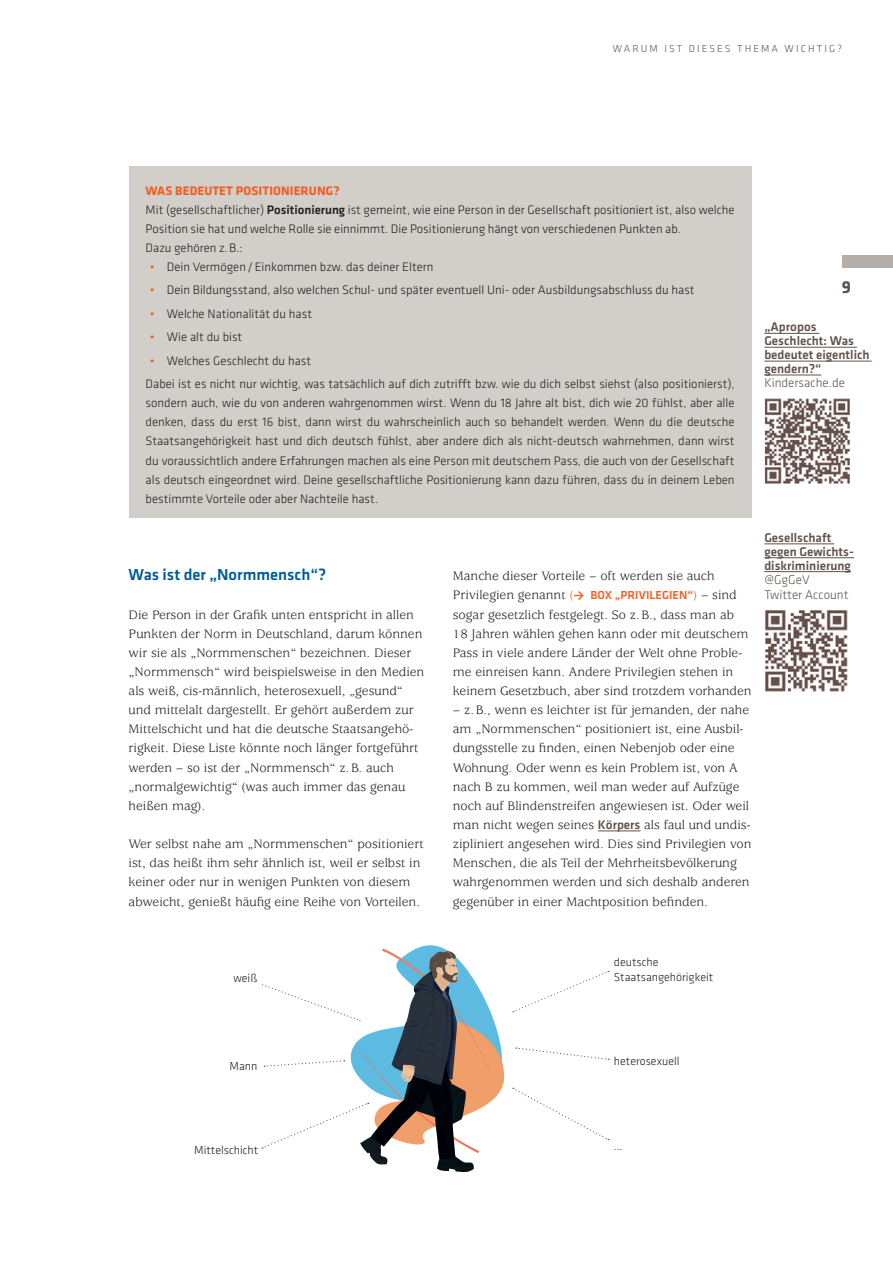
<style>
.page{position:relative;width:893px;height:1263px;background:#fff}
.page>*{position:absolute;margin:0;border:0;box-sizing:border-box;transform-origin:0 0}
.t1{font:700 18px "Klavika Basic";color:#60534c}
.t2{font:500 16.5px "Klavika Basic";color:#005b97}
.t3{font:13.5px/19.2px "Usherwood Std";color:#231f20}
.t4{font:500 13.05px/13.8px "Klavika Basic";color:#60534c}
.t5{font:300 13.05px "Klavika Basic";color:#60534c}
.t6{font:300 12.75px/19.2px "Klavika Basic";color:#231f20}
.t7{font:700 12.75px "Klavika Basic";letter-spacing:.01em;color:#f25d21}
.t8{font:300 12px/15px "Klavika Basic";color:#231f20}
.t9{font:300 10.5px "Klavika Basic";letter-spacing:.2em;color:#60534c}
.s1{font-weight:500}
.s2{color:#f25d21}
.s3{font-family:"Calibri";font-weight:700;font-size:12px;color:#f25d21}
.s4{font-family:"Klavika Basic";font-weight:500;font-size:12px;color:#f25d21}
.s5{font-family:"Klavika Basic";font-weight:500;font-size:13.05px;color:#60534c}
.s6{font-weight:300}
</style>
<div class="page">
<div style="left:842px;top:255px;width:51px;height:13px;background:#b5aea8"></div>
<hr style="left:598px;top:830px;width:42px;height:1px;background:#60534c">
<div style="left:129px;top:166px;width:623px;height:351px;background:#d2ceca"></div>
<hr style="left:764px;top:543px;width:70px;height:1px;background:#60534c">
<hr style="left:764px;top:557px;width:90px;height:1px;background:#60534c">
<hr style="left:764px;top:571px;width:87px;height:1px;background:#60534c">
<hr style="left:764px;top:333px;width:55px;height:1px;background:#60534c">
<hr style="left:764px;top:347px;width:93px;height:1px;background:#60534c">
<hr style="left:764px;top:361px;width:108px;height:1px;background:#60534c">
<hr style="left:764px;top:375px;width:57px;height:1px;background:#60534c">
<img style="left:765px;top:610px;width:83px;height:82px">
<svg style="left:262px;top:945px;width:347px;height:227px"></svg>
<img style="left:764px;top:399px;width:85px;height:85px">
<p class="t9" style="left:613px;top:43px;width:231px">WARUM IST DIESES THEMA WICHTIG?</p>
<h3 class="t7" style="left:146px;top:181px;width:195px">WAS BEDEUTET POSITIONIERUNG?</h3>
<p class="t6" style="left:146px;top:200px;width:590px">Mit (gesellschaftlicher) <span class="s1">Positionierung</span> ist gemeint, wie eine Person in der Gesellschaft positioniert ist, also welche<br>Position sie hat und welche Rolle sie einnimmt. Die Positionierung hängt von verschiedenen Punkten ab.</p>
<p class="t6" style="left:146px;top:238px;width:98px">Dazu gehören z.B.:</p>
<p class="t6" style="left:150px;top:257px;width:285px"><span class="s2">•</span> Dein Vermögen/Einkommen bzw. das deiner Eltern</p>
<p class="t6" style="left:150px;top:280px;width:546px"><span class="s2">•</span> Dein Bildungsstand, also welchen Schul- und später eventuell Uni- oder Ausbildungsabschluss du hast</p>
<p class="t6" style="left:150px;top:304px;width:164px"><span class="s2">•</span> Welche Nationalität du hast</p>
<p class="t6" style="left:150px;top:327px;width:94px"><span class="s2">•</span> Wie alt du bist</p>
<p class="t6" style="left:150px;top:351px;width:163px"><span class="s2">•</span> Welches Geschlecht du hast</p>
<p class="t6" style="left:146px;top:374px;width:590px;text-align:justify">Dabei ist es nicht nur wichtig, was tatsächlich auf dich zutrifft bzw. wie du dich selbst siehst (also positionierst), sondern auch, wie du von anderen wahrgenommen wirst. Wenn du 18 Jahre alt bist, dich wie 20 fühlst, aber alle denken, dass du erst 16 bist, dann wirst du wahrscheinlich auch so behandelt werden. Wenn du die deutsche Staatsangehörigkeit hast und dich deutsch fühlst, aber andere dich als nicht-deutsch wahrnehmen, dann wirst du voraussichtlich andere Erfahrungen machen als eine Person mit deutschem Pass, die auch von der Gesellschaft als deutsch eingeordnet wird. Deine gesellschaftliche Positionierung kann dazu führen, dass du in deinem Leben bestimmte Vorteile oder aber Nachteile hast.</p>
<h2 class="t2" style="left:129px;top:564px;width:199px">Was ist der „Normmensch“?</h2>
<p class="t3" style="left:129px;top:605px;width:297px">Die Person in der Grafik unten entspricht in allen Punkten der Norm in Deutschland, darum können wir sie als „Normmenschen“ bezeichnen. Dieser „Normmensch“ wird beispielsweise in den Medien als weiß, cis-männlich, heterosexuell, „gesund“ und mittelalt dargestellt. Er gehört außerdem zur Mittelschicht und hat die deutsche Staatsangehö&shy;rigkeit. Diese Liste könnte noch länger fortgeführt werden – so ist der „Normmensch“ z.B. auch „normalgewichtig“ (was auch immer das genau heißen mag).</p>
<p class="t3" style="left:129px;top:835px;width:297px">Wer selbst nahe am „Normmenschen“ positioniert ist, das heißt ihm sehr ähnlich ist, weil er selbst in keiner oder nur in wenigen Punkten von diesem abweicht, genießt häufig eine Reihe von Vorteilen.</p>
<p class="t3" style="left:453px;top:567px;width:300px">Manche dieser Vorteile – oft werden sie auch Privilegien genannt <span class="s2">(</span><span class="s3">→</span> <span class="s4">BOX „PRIVILEGIEN“</span><span class="s2">)</span> – sind sogar gesetzlich festgelegt. So z.B., dass man ab 18 Jahren wählen gehen kann oder mit deutschem Pass in viele andere Länder der Welt ohne Proble&shy;me einreisen kann. Andere Privilegien stehen in keinem Gesetzbuch, aber sind trotzdem vorhanden</p>
<p class="t3" style="left:453px;top:701px;width:300px">– z.B., wenn es leichter ist für jemanden, der nahe am „Normmenschen“ positioniert ist, eine Ausbil&shy;dungsstelle zu finden, einen Nebenjob oder eine Wohnung. Oder wenn es kein Problem ist, von A nach B zu kommen, weil man weder auf Aufzüge noch auf Blindenstreifen angewiesen ist. Oder weil man nicht wegen seines <span class="s5">Körpers</span> als faul und undis&shy;zipliniert angesehen wird. Dies sind Privilegien von Menschen, die als Teil der Mehrheitsbevölkerung wahrgenommen werden und sich deshalb anderen gegenüber in einer Machtposition befinden.</p>
<h1 class="t1" style="left:842px;top:274px;width:11px">9</h1>
<p class="t4" style="left:764px;top:320px;width:107px">„Apropos<br>Geschlecht: Was bedeutet eigentlich gendern?“<br><span class="s6">Kindersache.de</span></p>
<p class="t4" style="left:764px;top:530px;width:90px">Gesellschaft gegen Gewichts&shy;diskriminierung <span class="s6">@GgGeV</span></p>
<p class="t5" style="left:764px;top:587px;width:86px">Twitter Account</p>
<p class="t8" style="left:233px;top:970px;width:26px">weiß</p>
<p class="t8" style="left:614px;top:954px;width:101px">deutsche<br>Staatsangehörigkeit</p>
<p class="t8" style="left:230px;top:1059px;width:29px">Mann</p>
<p class="t8" style="left:614px;top:1053px;width:67px">heterosexuell</p>
<p class="t8" style="left:194px;top:1143px;width:66px">Mittelschicht</p>
<p class="t8" style="left:614px;top:1138px;width:10px">…</p>
</div>
